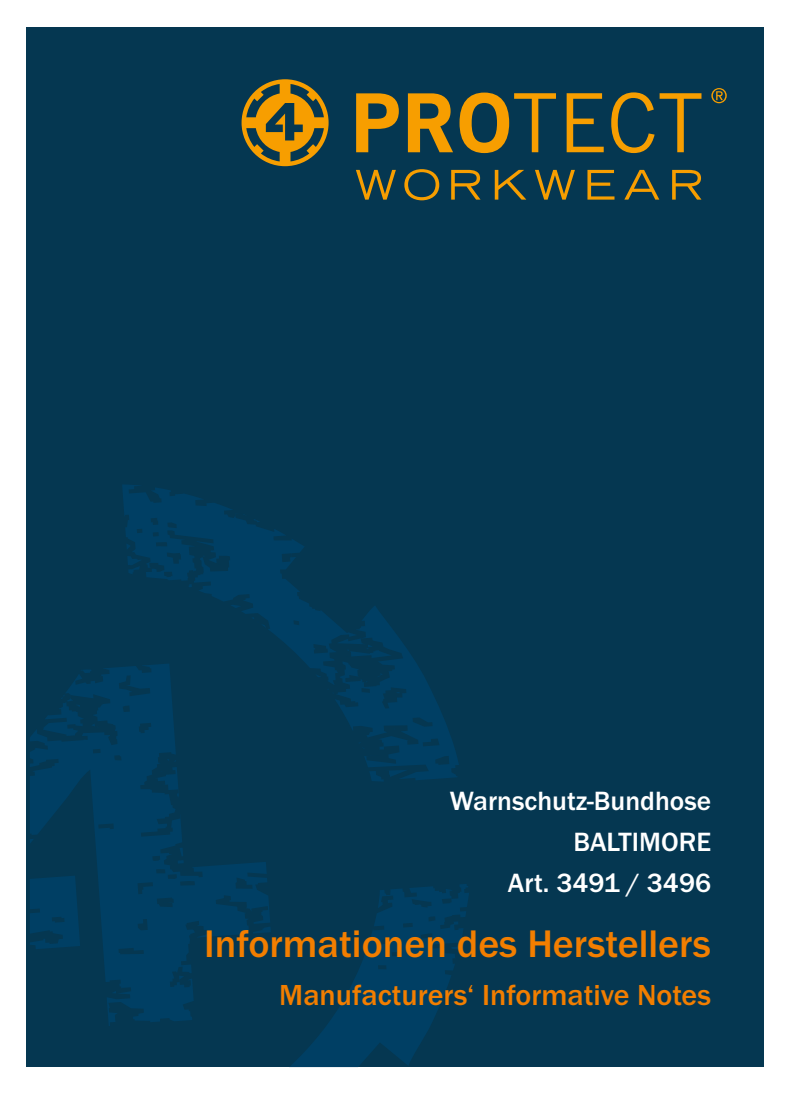
<style>
.page{position:relative;width:790px;height:1094px;background:#fff}
.page>*{position:absolute;margin:0;border:0;box-sizing:border-box;transform-origin:0 0}
.t1{font:500 39.75px "Franklin Gothic";color:#f27e00}
.t2{font:500 30px "Franklin Gothic";color:#f27e00}
.t3{font:500 27.5px/41.2px "Franklin Gothic";color:#fff;text-align:right}
</style>
<div class="page">
<div style="left:26px;top:27px;width:737px;height:1039px;background:#053751"></div>
<svg style="left:241px;top:79px;width:87px;height:87px"></svg>
<svg style="left:356px;top:88px;width:370px;height:65px"></svg>
<svg style="left:356px;top:169px;width:345px;height:31px"></svg>
<svg style="left:30px;top:485px;width:439px;height:582px"></svg>
<p class="t3" style="left:449px;top:782px;width:263px">Warnschutz-Bundhose<br>BALTIMORE<br>Art. 3491 / 3496</p>
<h1 class="t1" style="left:204px;top:929px;width:508px">Informationen des Herstellers</h1>
<p class="t2" style="left:279px;top:984px;width:433px">Manufacturers‘ Informative Notes</p>
</div>
